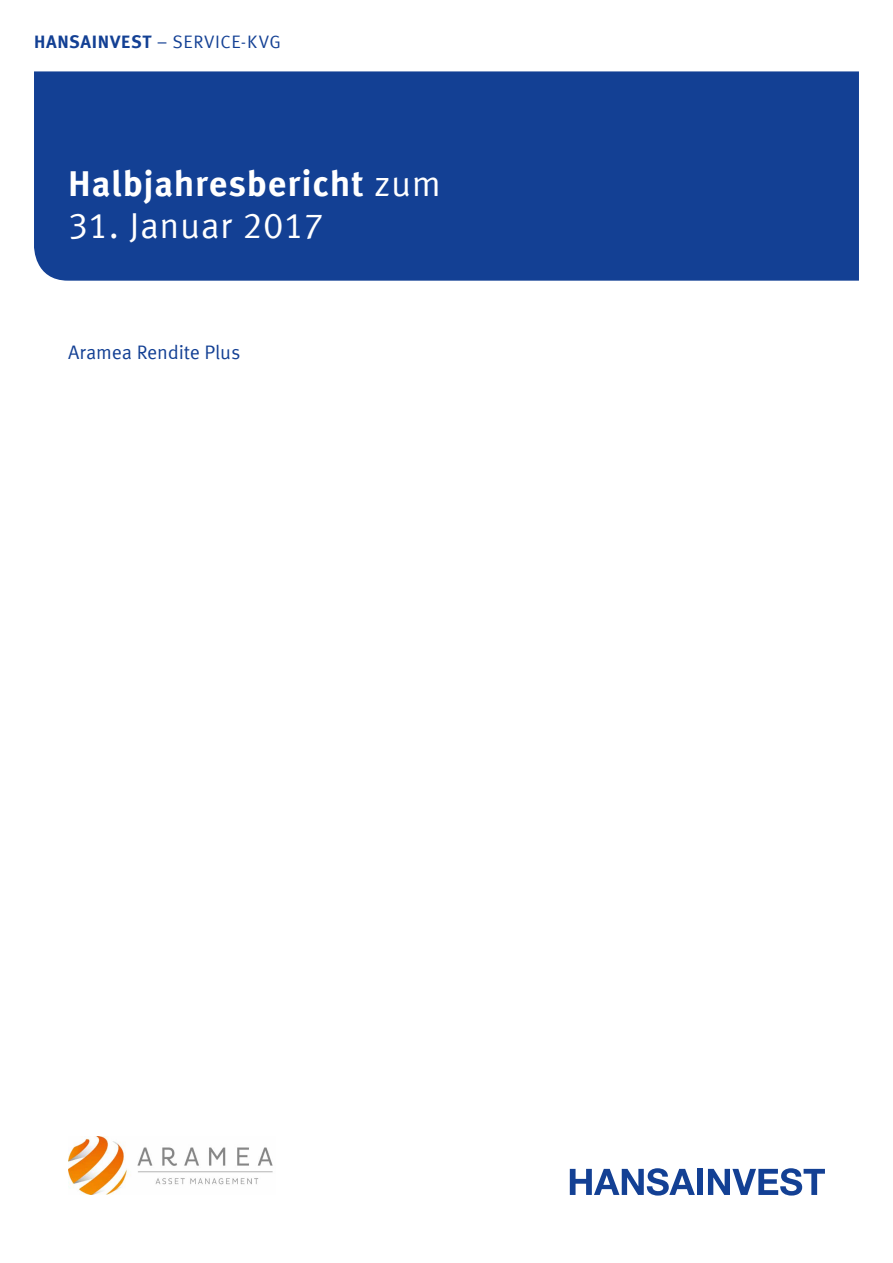
<style>
.page{position:relative;width:893px;height:1263px;background:#fff}
.page>*{position:absolute;margin:0;border:0;box-sizing:border-box;transform-origin:0 0}
.t1{font:700 36px "Meta Offc Pro";letter-spacing:.02em;color:#fff}
.t2{font:36px "Meta Offc Pro Norm";letter-spacing:.01em;color:#fff}
.t3{font:19.5px "Meta Offc Pro Norm";letter-spacing:-.01em;color:#134094}
.t4{font:18px "Meta Offc Pro Norm";letter-spacing:.03em;color:#134094}
.s1{font-family:"Meta Offc Pro";font-weight:700}
.s2{font-family:"Meta Offc Pro Norm";font-weight:400}
</style>
<div class="page">
<div style="left:34px;top:71px;width:825px;height:210px;background:#134094"></div>
<svg style="left:570px;top:1168px;width:125px;height:27px"></svg>
<div style="left:697px;top:1169px;width:6px;height:26px;background:#134094"></div>
<svg style="left:708px;top:1168px;width:117px;height:27px"></svg>
<img style="left:68px;top:1137px;width:205px;height:58px">
<p class="t4" style="left:34px;top:28px;width:248px"><span class="s1">HANSAINVEST</span> – SERVICE-KVG</p>
<h1 class="t1" style="left:68px;top:155px;width:374px">Halbjahresbericht <span class="s2">zum</span></h1>
<h1 class="t2" style="left:68px;top:198px;width:257px">31. Januar 2017</h1>
<p class="t3" style="left:68px;top:338px;width:174px">Aramea Rendite Plus</p>
</div>
